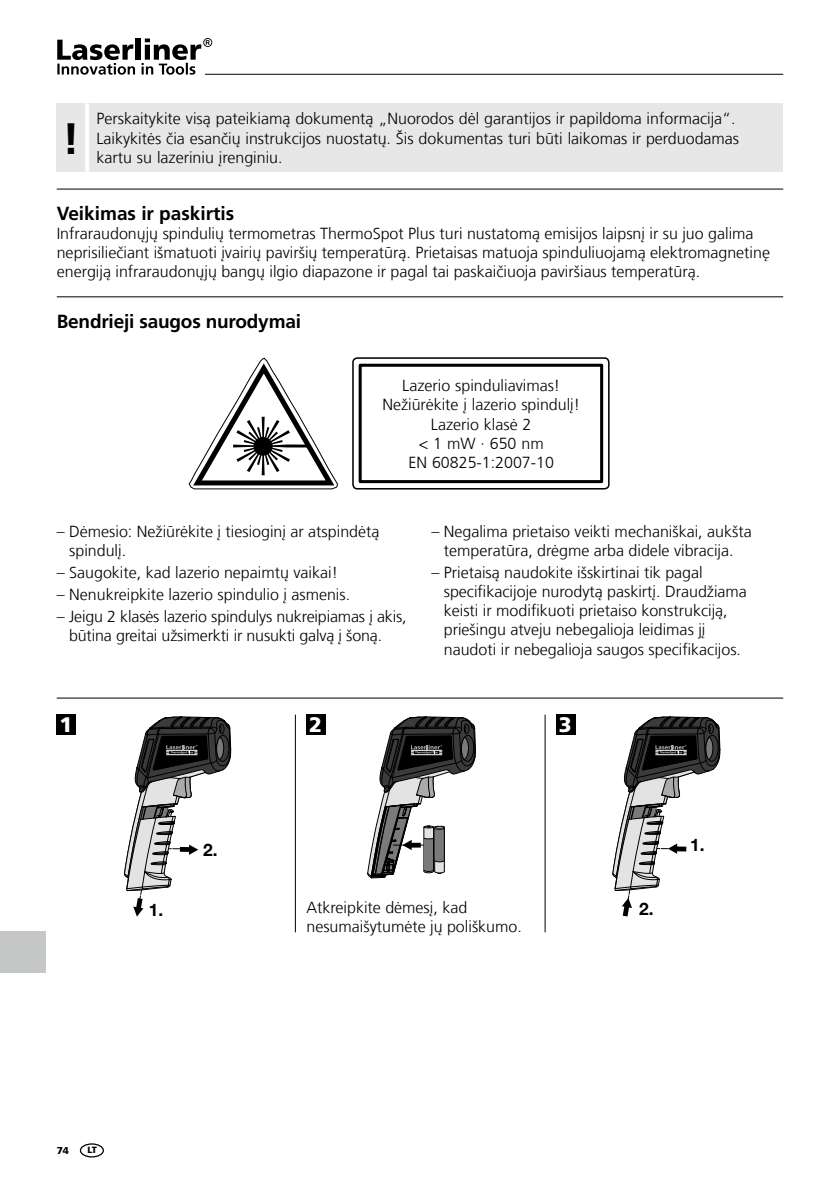
<style>
.page{position:relative;width:840px;height:1191px;background:#fff}
.page>*{position:absolute;margin:0;border:0;box-sizing:border-box;transform-origin:0 0}
.t1{font:700 44px "Frutiger LT Com";color:#000}
.t2{font:900 21px "Frutiger LT Com";color:#fff}
.t3{font:700 19px "Frutiger LT Com";letter-spacing:-.01em;color:#000}
.t4{font:700 17.2px "Helvetica Neue LT Pro";color:#000}
.t5{font:300 16px/19.2px "Frutiger LT Com";color:#000}
.t6{font:900 10px "Frutiger LT Com";color:#000}
.t7{font:900 9px "Frutiger LT Com";color:#000}
</style>
<div class="page">
<svg style="left:57px;top:38px;width:155px;height:37px"></svg>
<hr style="left:205px;top:74px;width:577px;height:1px;background:#000">
<hr style="left:57px;top:189px;width:725px;height:1px;background:#000">
<hr style="left:57px;top:296px;width:725px;height:1px;background:#000">
<hr style="left:57px;top:697px;width:725px;height:1px;background:#000">
<hr style="left:295px;top:714px;width:1px;height:218px;background:#000">
<hr style="left:544px;top:714px;width:1px;height:218px;background:#000">
<div style="left:57px;top:714px;width:19px;height:21px;background:#000"></div>
<div style="left:306px;top:714px;width:20px;height:21px;background:#000"></div>
<div style="left:556px;top:714px;width:19px;height:21px;background:#000"></div>
<svg style="left:124px;top:716px;width:107px;height:200px"></svg>
<hr style="left:166px;top:754px;width:31px;height:1px;background:#fff">
<hr style="left:166px;top:750px;width:31px;height:1px;background:#fff">
<svg style="left:612px;top:716px;width:107px;height:200px"></svg>
<hr style="left:655px;top:754px;width:31px;height:1px;background:#fff">
<hr style="left:655px;top:750px;width:31px;height:1px;background:#fff">
<svg style="left:367px;top:716px;width:108px;height:162px"></svg>
<hr style="left:411px;top:754px;width:31px;height:1px;background:#fff">
<hr style="left:411px;top:750px;width:31px;height:1px;background:#fff">
<div style="left:80px;top:1143px;width:24px;height:14px;border:1px solid #000;border-radius:50%"></div>
<div style="left:0;top:930px;width:45px;height:42px;background:#c5c6c6"></div>
<div style="left:57px;top:103px;width:725px;height:68px;background:#e7e7e7"></div>
<hr style="left:85px;top:103px;width:4px;height:68px;background:#fff">
<svg style="left:189px;top:358px;width:149px;height:132px"></svg>
<div style="left:352px;top:357px;width:257px;height:132px;border:2px solid #000;border-radius:4px"></div>
<svg style="left:358px;top:363px;width:246px;height:121px"></svg>
<h1 class="t1" style="left:62px;top:113px;width:19px">!</h1>
<p class="t5" style="left:96px;top:109px;width:643px">Perskaitykite visą pateikiamą dokumentą „Nuorodos dėl garantijos ir papildoma informacija“.<br>Laikykitės čia esančių instrukcijos nuostatų. Šis dokumentas turi būti laikomas ir perduodamas kartu su lazeriniu įrenginiu.</p>
<p class="t3" style="left:57px;top:202px;width:179px">Veikimas ir paskirtis</p>
<p class="t5" style="left:57px;top:224px;width:714px">Infraraudonųjų spindulių termometras ThermoSpot Plus turi nustatomą emisijos laipsnį ir su juo galima neprisiliečiant išmatuoti įvairių paviršių temperatūrą. Prietaisas matuoja spinduliuojamą elektromagnetinę energiją infraraudonųjų bangų ilgio diapazone ir pagal tai paskaičiuoja paviršiaus temperatūrą.</p>
<p class="t3" style="left:57px;top:310px;width:246px">Bendrieji saugos nurodymai</p>
<p class="t5" style="left:382px;top:376px;width:199px;text-align:center">Lazerio spinduliavimas!<br>Nežiūrėkite į lazerio spindulį!<br>Lazerio klasė 2<br>&lt; 1 mW · 650 nm<br>EN 60825-1:2007-10</p>
<p class="t5" style="left:69px;top:521px;width:311px;text-indent:-12px">– Dėmesio: Nežiūrėkite į tiesioginį ar atspindėtą spindulį.</p>
<p class="t5" style="left:57px;top:563px;width:282px">– Saugokite, kad lazerio nepaimtų vaikai!</p>
<p class="t5" style="left:57px;top:585px;width:295px">– Nenukreipkite lazerio spindulio į asmenis.</p>
<p class="t5" style="left:69px;top:607px;width:339px;text-indent:-12px">– Jeigu 2 klasės lazerio spindulys nukreipiamas į akis, būtina greitai užsimerkti ir nusukti galvą į šoną.</p>
<p class="t5" style="left:431px;top:521px;width:322px;text-align:center">– Negalima prietaiso veikti mechaniškai, aukšta temperatūra, drėgme arba didele vibracija.</p>
<p class="t5" style="left:443px;top:563px;width:304px;text-indent:-12px">– Prietaisą naudokite išskirtinai tik pagal specifikacijoje nurodytą paskirtį. Draudžiama keisti ir modifikuoti prietaiso konstrukciją, priešingu atveju nebegalioja leidimas jį naudoti ir nebegalioja saugos specifikacijos.</p>
<h2 class="t2" style="left:59px;top:712px;width:14px">1</h2>
<h2 class="t2" style="left:309px;top:712px;width:14px">2</h2>
<h2 class="t2" style="left:558px;top:712px;width:14px">3</h2>
<p class="t4" style="left:149px;top:899px;width:16px">1.</p>
<p class="t4" style="left:203px;top:838px;width:16px">2.</p>
<p class="t4" style="left:690px;top:834px;width:16px">1.</p>
<p class="t5" style="left:306px;top:898px;width:217px">Atkreipkite dėmesį, kad nesumaišytumėte jų poliškumo.</p>
<p class="t4" style="left:638px;top:898px;width:16px">2.</p>
<p class="t6" style="left:57px;top:1144px;width:14px">74</p>
<p class="t7" style="left:88px;top:1144px;width:11px">LT</p>
</div>
